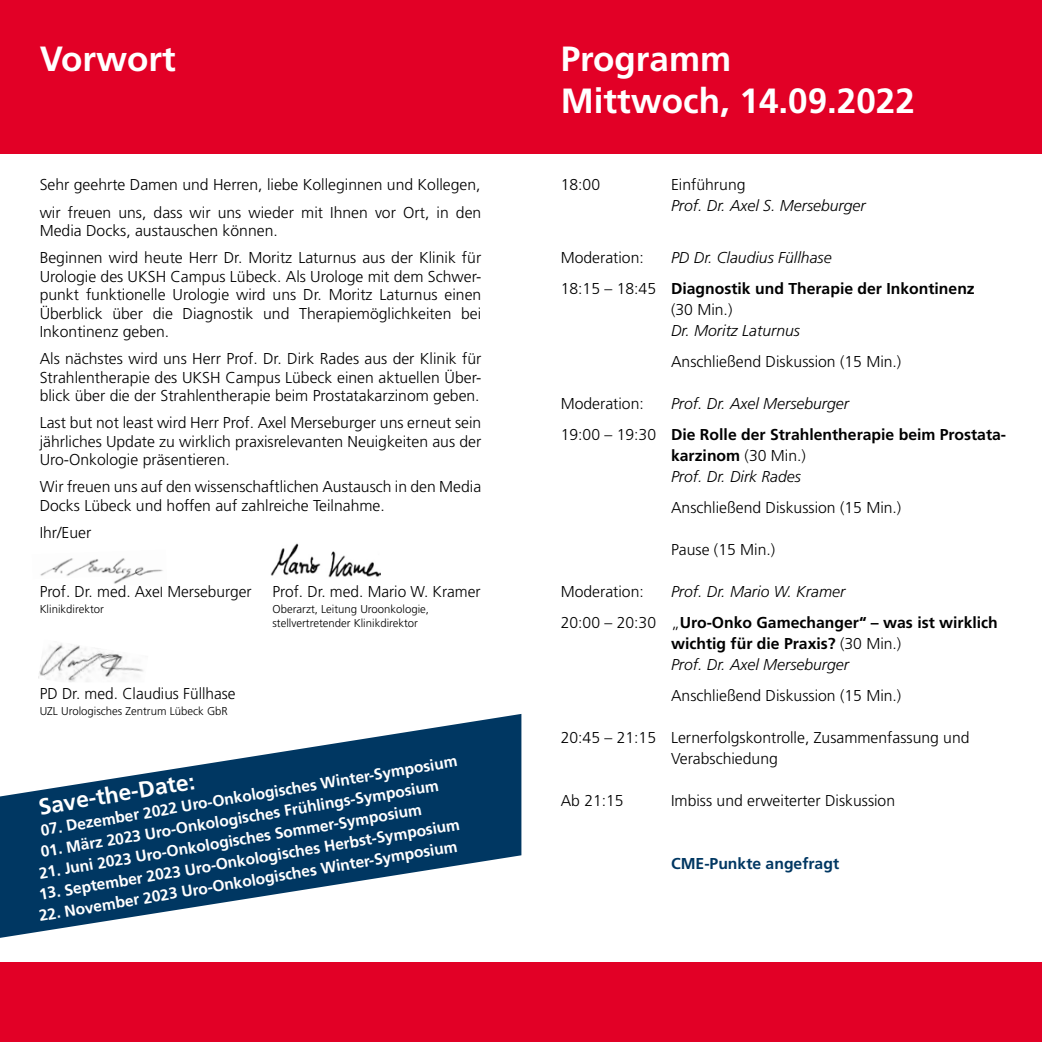
<style>
.page{position:relative;width:1042px;height:1042px;background:#fff}
.page>*{position:absolute;margin:0;border:0;box-sizing:border-box;transform-origin:0 0}
.t1{font:700 35px/42px "Frutiger";color:#fff}
.t2{font:700 22.75px "Frutiger";color:#fff}
.t3{font:300 15.75px/18.4px "Frutiger";color:#000}
.t4{font:700 15.75px "Frutiger";color:#fff}
.t5{font:700 15.75px/31px "Frutiger";color:#000}
.t6{font:italic 300 15.75px/21px "Frutiger";color:#000}
.t7{font:700 15.75px "Frutiger";color:#003762}
.t8{font:300 11.38px/13.7px "Frutiger";color:#000}
.s1{font-weight:300;font-style:italic}
.s2{font-weight:300}
.s3{font-weight:700;font-style:normal}
.s4{font-style:normal}
</style>
<div class="page">
<div style="left:0;top:962px;width:1042px;height:80px;background:#e20026"></div>
<div style="left:0;top:0;width:1042px;height:154px;background:#e20026"></div>
<img style="left:40px;top:558px;width:123px;height:26px">
<img style="left:270px;top:543px;width:111px;height:35px">
<img style="left:38px;top:643px;width:106px;height:39px">
<svg style="left:0;top:714px;width:521px;height:224px;fill:#003762"></svg>
<h1 class="t1" style="left:40px;top:38px;width:138px">Vorwort</h1>
<p class="t3" style="left:40px;top:172px;width:443px;line-height:27.3px">Sehr geehrte Damen und Herren, liebe Kolleginnen und Kollegen, wir freuen uns, dass wir uns wieder mit Ihnen vor Ort, in den</p>
<p class="t3" style="left:40px;top:217px;width:443px;line-height:27.3px">Media Docks, austauschen können.<br>Beginnen wird heute Herr Dr. Moritz Laturnus aus der Klinik für</p>
<p class="t3" style="left:40px;top:267px;width:443px;text-align:justify">Urologie des UKSH Campus Lübeck. Als Urologe mit dem Schwer&shy;punkt funktionelle Urologie wird uns Dr. Moritz Laturnus einen Überblick über die Diagnostik und Therapiemöglichkeiten bei Inkontinenz geben.</p>
<p class="t3" style="left:40px;top:350px;width:443px;text-align:justify">Als nächstes wird uns Herr Prof. Dr. Dirk Rades aus der Klinik für Strahlentherapie des UKSH Campus Lübeck einen aktuellen Über&shy;blick über die der Strahlentherapie beim Prostatakarzinom geben.</p>
<p class="t3" style="left:40px;top:414px;width:443px;text-align:justify">Last but not least wird Herr Prof. Axel Merseburger uns erneut sein jährliches Update zu wirklich praxisrelevanten Neuigkeiten aus der Uro-Onkologie präsentieren.</p>
<p class="t3" style="left:40px;top:478px;width:443px">Wir freuen uns auf den wissenschaftlichen Austausch in den Media<br>Docks Lübeck und hoffen auf zahlreiche Teilnahme.</p>
<p class="t3" style="left:40px;top:524px;width:53px">Ihr/Euer</p>
<p class="t3" style="left:40px;top:583px;width:213px">Prof. Dr. med. Axel Merseburger</p>
<p class="t3" style="left:272px;top:583px;width:210px">Prof. Dr. med. Mario W. Kramer</p>
<p class="t8" style="left:40px;top:602px;width:66px">Klinikdirektor</p>
<p class="t8" style="left:272px;top:602px;width:158px">Oberarzt, Leitung Uroonkologie, stellvertretender Klinikdirektor</p>
<p class="t3" style="left:40px;top:685px;width:197px">PD Dr. med. Claudius Füllhase</p>
<p class="t8" style="left:40px;top:704px;width:190px">UZL Urologisches Zentrum Lübeck GbR</p>
<p class="t4" style="left:40px;top:823px;width:424px;rotate:-10deg">07. Dezember 2022 Uro-Onkologisches Winter-Symposium</p>
<h2 class="t2" style="left:37px;top:793px;width:160px;rotate:-9deg">Save-the-Date:</h2>
<p class="t4" style="left:40px;top:844px;width:404px;rotate:-10deg">01. März 2023 Uro-Onkologisches Frühlings-Symposium</p>
<p class="t4" style="left:38px;top:865px;width:389px;rotate:-10deg">21. Juni 2023 Uro-Onkologisches Sommer-Symposium</p>
<p class="t4" style="left:38px;top:887px;width:428px;rotate:-10deg">13. September 2023 Uro-Onkologisches Herbst-Symposium</p>
<p class="t4" style="left:38px;top:908px;width:425px;rotate:-10deg">22. November 2023 Uro-Onkologisches Winter-Symposium</p>
<h1 class="t1" style="left:561px;top:38px;width:356px">Programm<br>Mittwoch, 14.09.2022</h1>
<p class="t3" style="left:561px;top:176px;width:41px">18:00</p>
<p class="t3" style="left:671px;top:176px;width:76px">Einführung</p>
<p class="t6" style="left:671px;top:196px;width:196px">Prof. Dr. Axel S. Merseburger</p>
<p class="t3" style="left:561px;top:249px;width:85px">Moderation:</p>
<p class="t5" style="left:561px;top:242px;width:416px;text-indent:110px"><span class="s1">PD Dr. Claudius Füllhase<br></span><span class="s2">18:15 – 18:45</span> Diagnostik und Therapie der Inkontinenz</p>
<p class="t3" style="left:671px;top:301px;width:63px">(30 Min.)</p>
<p class="t6" style="left:671px;top:320px;width:130px">Dr. Moritz Laturnus</p>
<p class="t3" style="left:671px;top:353px;width:232px">Anschließend Diskussion (15 Min.)</p>
<p class="t3" style="left:561px;top:395px;width:85px">Moderation:</p>
<p class="t5" style="left:561px;top:388px;width:447px;text-indent:110px"><span class="s1">Prof. Dr. Axel Merseburger<br></span><span class="s2">19:00 – 19:30</span> Die Rolle der Strahlentherapie beim Prostata-</p>
<p class="t6" style="left:671px;top:445px;width:136px"><span class="s3">karzinom</span> <span class="s4">(30 Min.)<br></span>Prof. Dr. Dirk Rades</p>
<p class="t3" style="left:671px;top:499px;width:232px">Anschließend Diskussion (15 Min.)</p>
<p class="t3" style="left:671px;top:541px;width:106px">Pause (15 Min.)</p>
<p class="t3" style="left:561px;top:583px;width:85px">Moderation:</p>
<p class="t5" style="left:561px;top:576px;width:439px;text-indent:110px"><span class="s1">Prof. Dr. Mario W. Kramer<br></span><span class="s2">20:00 – 20:30 „</span>Uro-Onko Gamechanger“ – was ist wirklich</p>
<p class="t6" style="left:671px;top:633px;width:232px"><span class="s3">wichtig für die Praxis?</span> <span class="s4">(30 Min.)<br></span>Prof. Dr. Axel Merseburger</p>
<p class="t3" style="left:671px;top:686px;width:232px">Anschließend Diskussion (15 Min.)</p>
<p class="t3" style="left:671px;top:727px;width:300px;line-height:21px;text-indent:-110px">20:45 – 21:15 Lernerfolgskontrolle, Zusammenfassung und<br>Verabschiedung</p>
<p class="t3" style="left:561px;top:791px;width:65px">Ab 21:15</p>
<p class="t3" style="left:671px;top:791px;width:226px">Imbiss und erweiterter Diskussion</p>
<p class="t7" style="left:671px;top:854px;width:170px">CME-Punkte angefragt</p>
</div>
